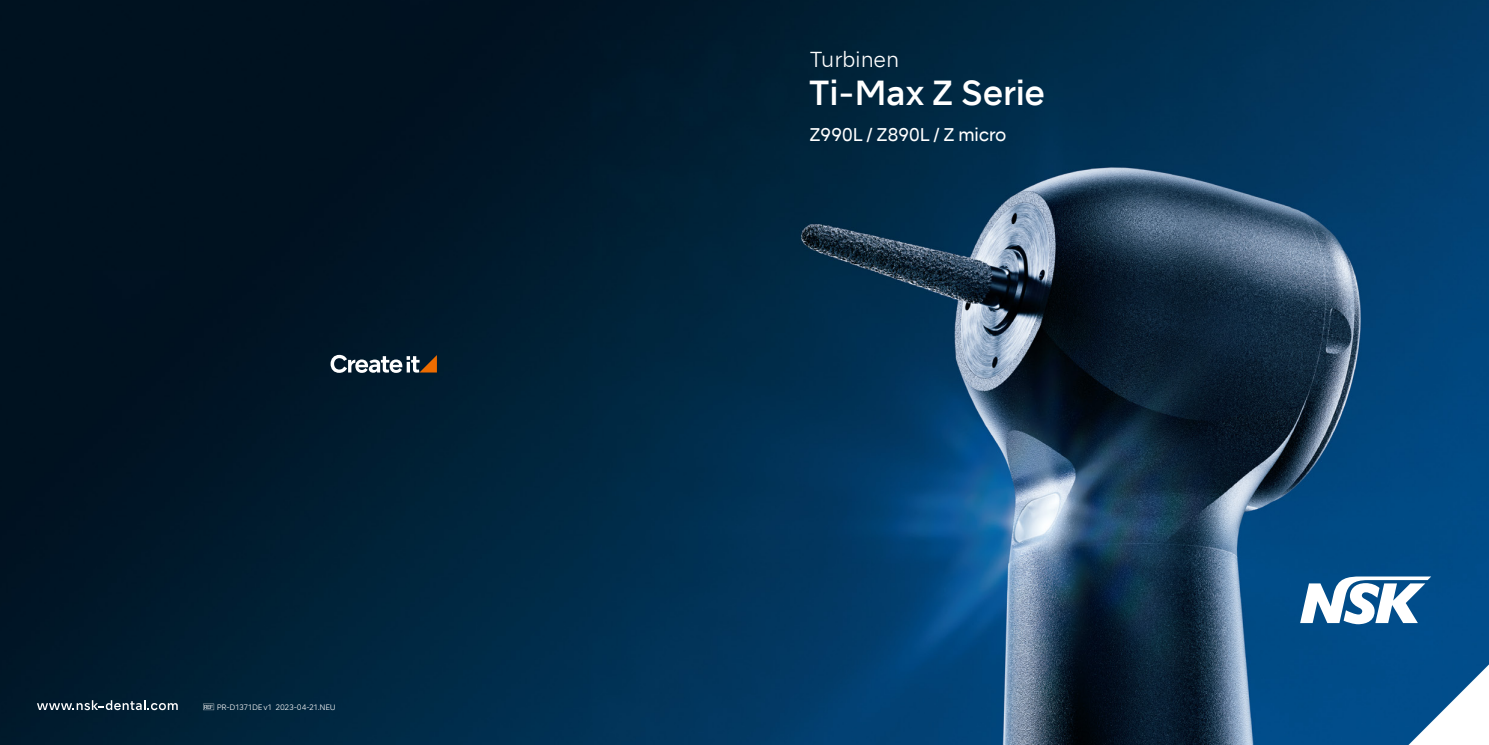
<style>
.page{position:relative;width:1489px;height:745px;background:#fff}
.page>*{position:absolute;margin:0;border:0;box-sizing:border-box;transform-origin:0 0}
.t1{font:500 33.12px "NSKTSRE";letter-spacing:-.025em;color:#fff}
.t2{font:300 20.62px "NSKTSRE";letter-spacing:-.01em;color:#fff}
.t3{font:17.5px "NSKTSRE";letter-spacing:-.03em;color:#fff}
.t4{font:300 7.5px "NSKTSRE";letter-spacing:-.045em;color:#fff}
</style>
<div class="page">
<img style="left:0;top:0;width:1488px;height:744px">
<svg style="left:330px;top:354px;width:107px;height:18px"></svg>
<svg style="left:1397px;top:653px;width:91px;height:91px"></svg>
<svg style="left:1299px;top:576px;width:131px;height:48px"></svg>
<svg style="left:37px;top:699px;width:141px;height:10px"></svg>
<svg style="left:203px;top:703px;width:11px;height:6px"></svg>
<p class="t4" style="left:217px;top:701px;width:121px">PR-D1371DE v1 2023-04-21.NEU</p>
<h2 class="t2" style="left:809px;top:46px;width:91px">Turbinen</h2>
<h1 class="t1" style="left:809px;top:70px;width:238px">Ti-Max Z Serie</h1>
<h3 class="t3" style="left:809px;top:122px;width:199px">Z990L / Z890L / Z micro</h3>
</div>
